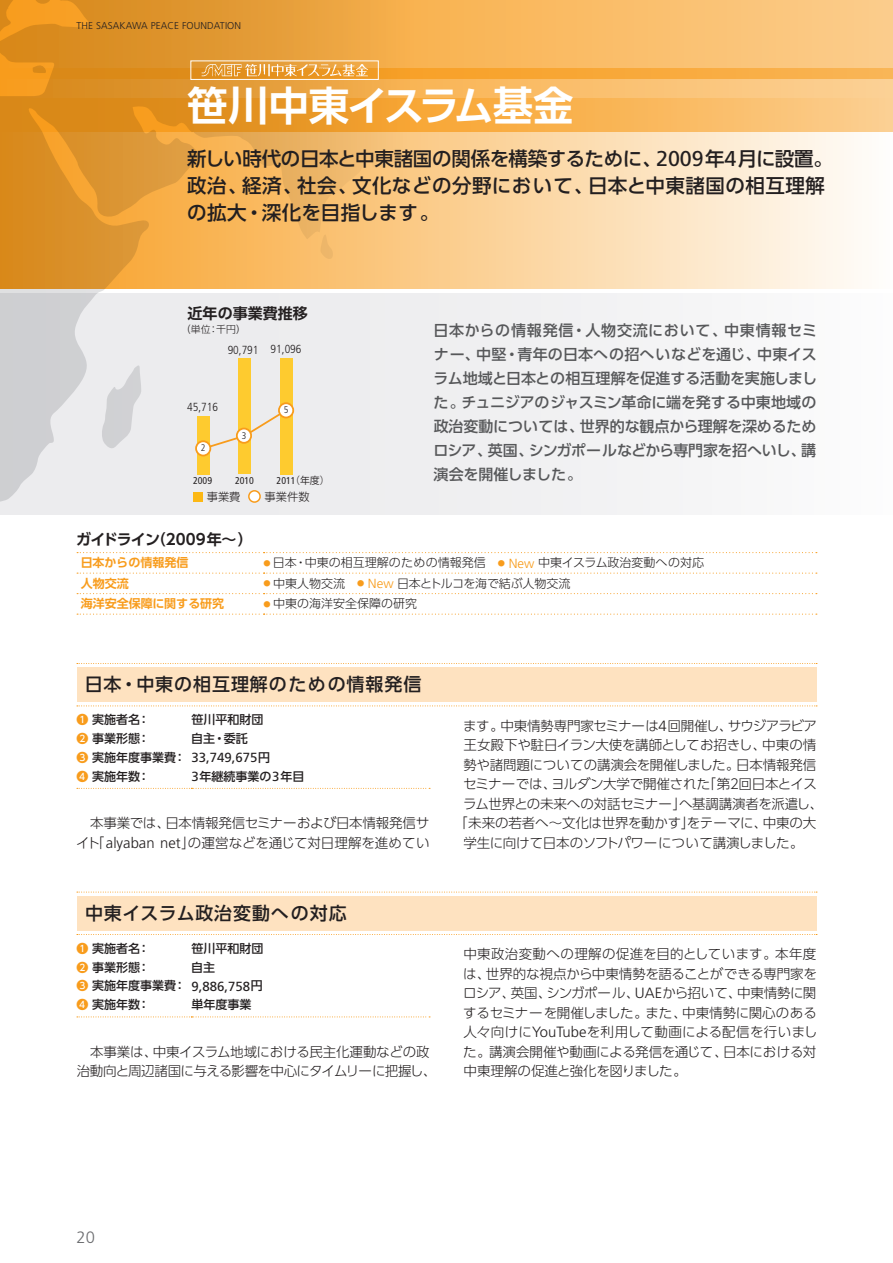
<style>
.page{position:relative;width:893px;height:1263px;background:#fff}
.page>*{position:absolute;margin:0;border:0;box-sizing:border-box;transform-origin:0 0}
.t1{font:700 40.5px "UD Shin Go Pro De";letter-spacing:-.03em;color:#fff}
.t2{font:500 19.5px/27px "UD Shin Go Pro";letter-spacing:-.01em;color:#231f20}
.t3{font:500 18px "UD Shin Go Pro";letter-spacing:.05em;color:#231f20}
.t4{font:300 16.5px "Frutiger";color:#6c6d70}
.t5{font:500 15px/24px "UD Shin Go Pro";letter-spacing:-.02em;color:#57585a;text-align:justify}
.t6{font:700 15px "UD Shin Go Pro De";letter-spacing:-.045em;color:#231f20}
.t7{font:700 15px "UD Shin Go Pro De";color:#231f20}
.t8{font:300 13.5px/19.5px "UD Shin Go Pro";letter-spacing:-.015em;color:#231f20;text-align:right}
.t9{font:300 13.5px/19.5px "UD Shin Go Pro";letter-spacing:-.035em;color:#231f20;text-align:center}
.t10{font:300 13.5px "UD Shin Go Pro";letter-spacing:-.045em;color:#231f20}
.t11{font:13.2px "Frutiger";color:#231f20}
.t12{font:500 12px/18.8px "UD Shin Go Pro";color:#231f20}
.t13{font:300 12px "UD Shin Go Pro";color:#231f20}
.t14{font:700 12px "UD Shin Go Pro De";color:#f89c1c}
.t15{font:300 condensed 11.7px "Frutiger";color:#231f20}
.t16{font:300 11.25px "UD Shin Go Pro";color:#231f20}
.t17{font:300 9.9px "Frutiger";letter-spacing:.01em;color:#231f20}
.t18{font:condensed 9.9px "Frutiger";color:#231f20}
.t19{font:300 9.9px "UD Shin Go Pro";color:#231f20}
.t20{font:300 condensed 9.6px "Frutiger";color:#231f20}
.s1{font-family:"Frutiger";font-weight:400;font-size:21.45px}
.s2{font-family:"Koz Go Pro";font-stretch:normal}
.s3{font-family:"Frutiger";font-size:13.2px;color:#f89c1c}
.s4{color:#f89c1c}
.s5{font-family:"UD Shin Go Pro";font-weight:500;font-size:12px;color:#f89c1c}
.s6{font-family:"UD Shin Go Pro";font-weight:500;font-size:12px}
.s7{font-family:"Frutiger";font-weight:400;font-size:13.2px}
.s8{font-family:"Frutiger";font-size:14.85px}
</style>
<div class="page">
<div style="left:0;top:293px;width:893px;height:221px;background:#f4f4f5"></div>
<svg style="left:463px;top:79px;width:430px;height:20px"></svg>
<svg style="left:463px;top:0;width:430px;height:79px"></svg>
<svg style="left:463px;top:99px;width:430px;height:190px"></svg>
<svg style="left:77px;top:552px;width:740px;height:1px"></svg>
<svg style="left:77px;top:573px;width:740px;height:1px"></svg>
<svg style="left:77px;top:593px;width:740px;height:1px"></svg>
<svg style="left:77px;top:614px;width:740px;height:1px"></svg>
<div style="left:77px;top:668px;width:739px;height:34px;background:#fee2c0"></div>
<svg style="left:77px;top:663px;width:740px;height:1px"></svg>
<svg style="left:77px;top:705px;width:740px;height:1px"></svg>
<div style="left:77px;top:896px;width:739px;height:34px;background:#fee2c0"></div>
<svg style="left:77px;top:892px;width:740px;height:1px"></svg>
<svg style="left:77px;top:934px;width:740px;height:1px"></svg>
<svg style="left:77px;top:788px;width:353px;height:1px"></svg>
<svg style="left:77px;top:1016px;width:353px;height:1px"></svg>
<svg style="left:0;top:0;width:463px;height:503px"></svg>
<svg style="left:410px;top:256px;width:53px;height:74px"></svg>
<svg style="left:32px;top:64px;width:15px;height:9px"></svg>
<svg style="left:101px;top:362px;width:40px;height:89px"></svg>
<svg style="left:318px;top:233px;width:15px;height:27px"></svg>
<img style="left:193px;top:63px;width:184px;height:15px">
<div style="left:191px;top:61px;width:188px;height:19px;border:1px solid #fff"></div>
<p class="t17" style="left:77px;top:20px;width:166px">THE SASAKAWA PEACE FOUNDATION</p>
<h1 class="t1" style="left:187px;top:72px;width:388px">笹川中東イスラム基金</h1>
<h2 class="t2" style="left:187px;top:145px;width:647px">新しい時代の日本と中東諸国の関係を構築するために、<span class="s1">2009</span>年<span class="s1">4</span>月に設置。政治、経済、社会、文化などの分野において、日本と中東諸国の相互理解の拡大・深化を目指します。</h2>
<p class="t7" style="left:188px;top:301px;width:122px">近年の事業費推移</p>
<p class="t19" style="left:181px;top:321px;width:67px">（単位：千円）</p>
<p class="t15" style="left:228px;top:343px;width:75px">90,791 91,096</p>
<p class="t15" style="left:187px;top:401px;width:32px">45,716</p>
<p class="t20" style="left:201px;top:442px;width:6px">2</p>
<p class="t20" style="left:242px;top:430px;width:6px">3</p>
<p class="t20" style="left:284px;top:404px;width:6px">5</p>
<p class="t18" style="left:193px;top:475px;width:21px">2009</p>
<p class="t18" style="left:235px;top:475px;width:21px">2010</p>
<p class="t18" style="left:277px;top:475px;width:55px">2011<span class="s2">（年度）</span></p>
<p class="t5" style="left:433px;top:318px;width:385px">日本からの情報発信・人物交流において、中東情報セミナー、中堅・青年の日本への招へいなどを通じ、中東イスラム地域と日本との相互理解を促進する活動を実施しました。チュニジアのジャスミン革命に端を発する中東地域の政治変動については、世界的な観点から理解を深めるためロシア、英国、シンガポールなどから専門家を招へいし、講演会を開催しました。</p>
<p class="t16" style="left:207px;top:488px;width:35px">事業費</p>
<p class="t16" style="left:265px;top:488px;width:46px">事業件数</p>
<p class="t6" style="left:76px;top:527px;width:178px">ガイドライン（2009年～）</p>
<p class="t14" style="left:81px;top:553px;width:109px">日本からの情報発信</p>
<p class="t13" style="left:264px;top:553px;width:442px"><sup>●</sup> 日本・中東の相互理解のための情報発信 <sup>●</sup> <span class="s3">New</span> 中東イスラム政治変動への対応</p>
<p class="t14" style="left:81px;top:574px;width:49px">人物交流</p>
<p class="t13" style="left:264px;top:574px;width:308px"><sup>●</sup> 中東人物交流 <sup>●</sup> <span class="s3">New</span> 日本とトルコを海で結ぶ人物交流</p>
<p class="t14" style="left:81px;top:594px;width:145px">海洋安全保障に関する研究</p>
<p class="t13" style="left:264px;top:594px;width:155px"><sup>●</sup> 中東の海洋安全保障の研究</p>
<h3 class="t3" style="left:85px;top:670px;width:338px">日本・中東の相互理解のための情報発信</h3>
<p class="t12" style="left:77px;top:710px;width:75px"><span class="s4">❶</span> 実施者名：</p>
<p class="t12" style="left:191px;top:710px;width:73px">笹川平和財団</p>
<p class="t12" style="left:77px;top:729px;width:75px"><span class="s4">❷</span> 事業形態：</p>
<p class="t12" style="left:191px;top:729px;width:58px">自主・委託</p>
<p class="t11" style="left:77px;top:750px;width:195px"><span class="s5">❸</span> <span class="s6">実施年度事業費：</span> 33,749,675<span class="s6">円</span></p>
<p class="t12" style="left:77px;top:766px;width:75px"><span class="s4">❹</span> 実施年数：</p>
<p class="t12" style="left:191px;top:766px;width:115px"><span class="s7">3</span>年継続事業の<span class="s7">3</span>年目</p>
<p class="t8" style="left:76px;top:813px;width:355px">本事業では、日本情報発信セミナーおよび日本情報発信サイト「<span class="s8">alyaban net</span>」の運営などを通じて対日理解を進めてい</p>
<h3 class="t3" style="left:85px;top:899px;width:263px">中東イスラム政治変動への対応</h3>
<p class="t12" style="left:77px;top:938px;width:75px"><span class="s4">❶</span> 実施者名：</p>
<p class="t12" style="left:191px;top:938px;width:73px">笹川平和財団</p>
<p class="t12" style="left:77px;top:957px;width:75px"><span class="s4">❷</span> 事業形態：</p>
<p class="t12" style="left:77px;top:957px;width:188px;text-indent:115px">自主<br><span class="s4">❸</span> 実施年度事業費： <span class="s7">9,886,758</span>円<br><span class="s4">❹</span> 実施年数：</p>
<p class="t12" style="left:191px;top:995px;width:61px">単年度事業</p>
<p class="t9" style="left:77px;top:1041px;width:361px">本事業は、中東イスラム地域における民主化運動などの政<br>治動向と周辺諸国に与える影響を中心にタイムリーに把握し、</p>
<p class="t10" style="left:463px;top:714px;width:355px">ます。中東情勢専門家セミナーは<span class="s8">4</span>回開催し、サウジアラビア</p>
<p class="t8" style="left:463px;top:735px;width:354px">王女殿下や駐日イラン大使を講師としてお招きし、中東の情</p>
<p class="t8" style="left:463px;top:754px;width:354px">勢や諸問題についての講演会を開催しました。日本情報発信</p>
<p class="t8" style="left:463px;top:774px;width:355px">セミナーでは、ヨルダン大学で開催された「第２回日本とイス</p>
<p class="t8" style="left:463px;top:793px;width:362px">ラム世界との未来への対話セミナー」へ基調講演者を派遣し、</p>
<p class="t8" style="left:454px;top:813px;width:364px">「未来の若者へ～文化は世界を動かす」をテーマに、中東の大</p>
<p class="t8" style="left:463px;top:832px;width:342px">学生に向けて日本のソフトパワーについて講演しました。</p>
<p class="t8" style="left:463px;top:944px;width:356px;text-align:justify">中東政治変動への理解の促進を目的としています。本年度は、世界的な視点から中東情勢を語ることができる専門家をロシア、英国、シンガポール、<span class="s8">UAE</span>から招いて、中東情勢に関するセミナーを開催しました。また、中東情勢に関心のある人々向けに<span class="s8">YouTube</span>を利用して動画による配信を行いました。講演会開催や動画による発信を通じて、日本における対中東理解の促進と強化を図りました。</p>
<p class="t4" style="left:77px;top:1228px;width:20px">20</p>
</div>
